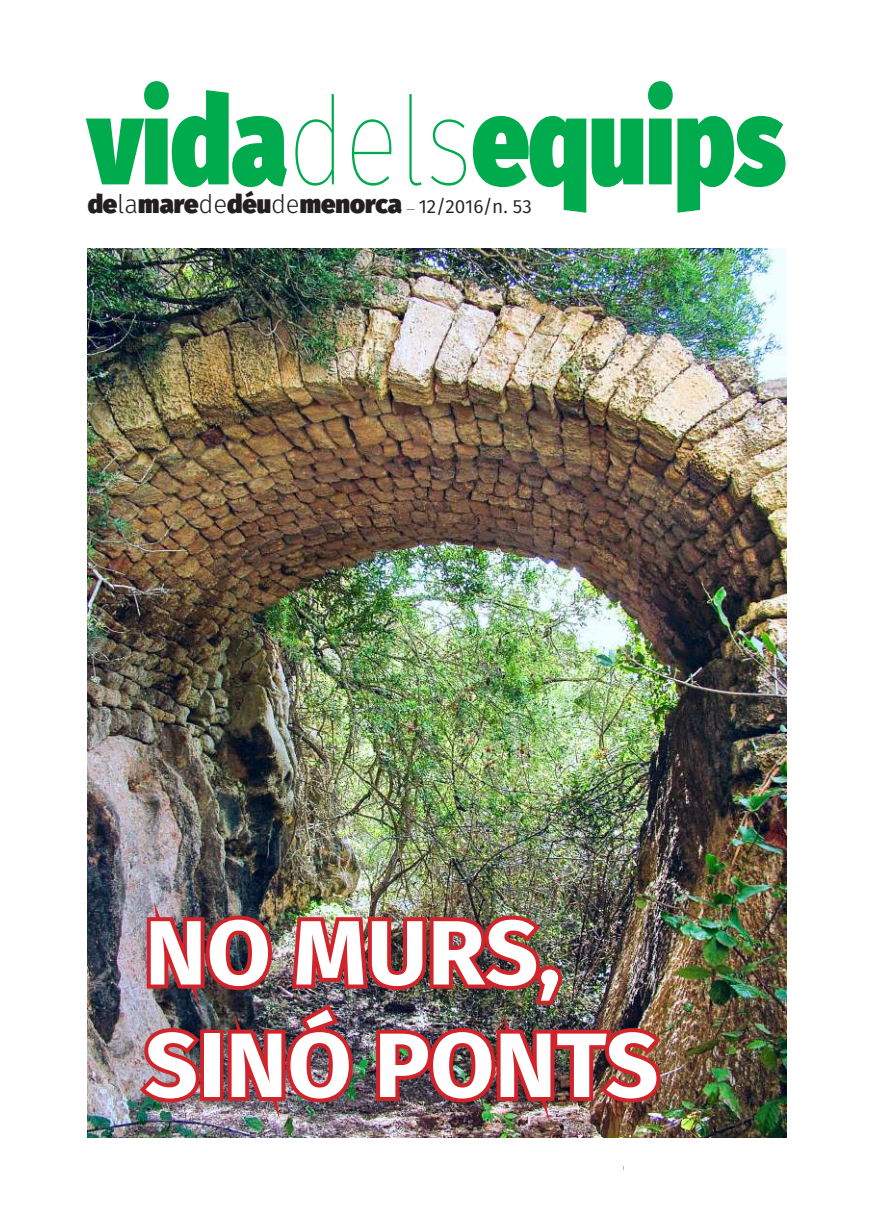
<style>
.page{position:relative;width:874px;height:1225px;background:#fff}
.page>*{position:absolute;margin:0;border:0;box-sizing:border-box;transform-origin:0 0}
.t1{font:900 122.8px "Fira Sans";letter-spacing:-.005em;color:#00ab4d;scale:.83 1}
.t2{font:700 91.4px/112.4px "Fira Sans";color:#fff}
.t3{font:900 25.6px "Fira Sans";color:#231f20}
.s1{font-weight:100}
.s2{font-weight:300}
.s3{font-family:"Arno Pro Light Italic Display";font-weight:400;font-size:19px}
.s4{font-weight:400;font-size:19px}
</style>
<div class="page">
<img style="left:88px;top:249px;width:697px;height:888px">
<img style="left:134px;top:837px;width:531px;height:301px">
<h1 class="t1" style="left:88px;top:54px;width:842px">vida<span class="s1">dels</span>equips</h1>
<p class="t3" style="left:88px;top:186px;width:445px">de<span class="s2">la</span>mare<span class="s2">de</span>déu<span class="s2">de</span>menorca <span class="s3">–</span> <span class="s4">12/2016/n. 53</span></p>
<h2 class="t2" style="left:145px;top:896px;width:515px">NO MURS,<br>SINÓ PONTS</h2>
</div>
